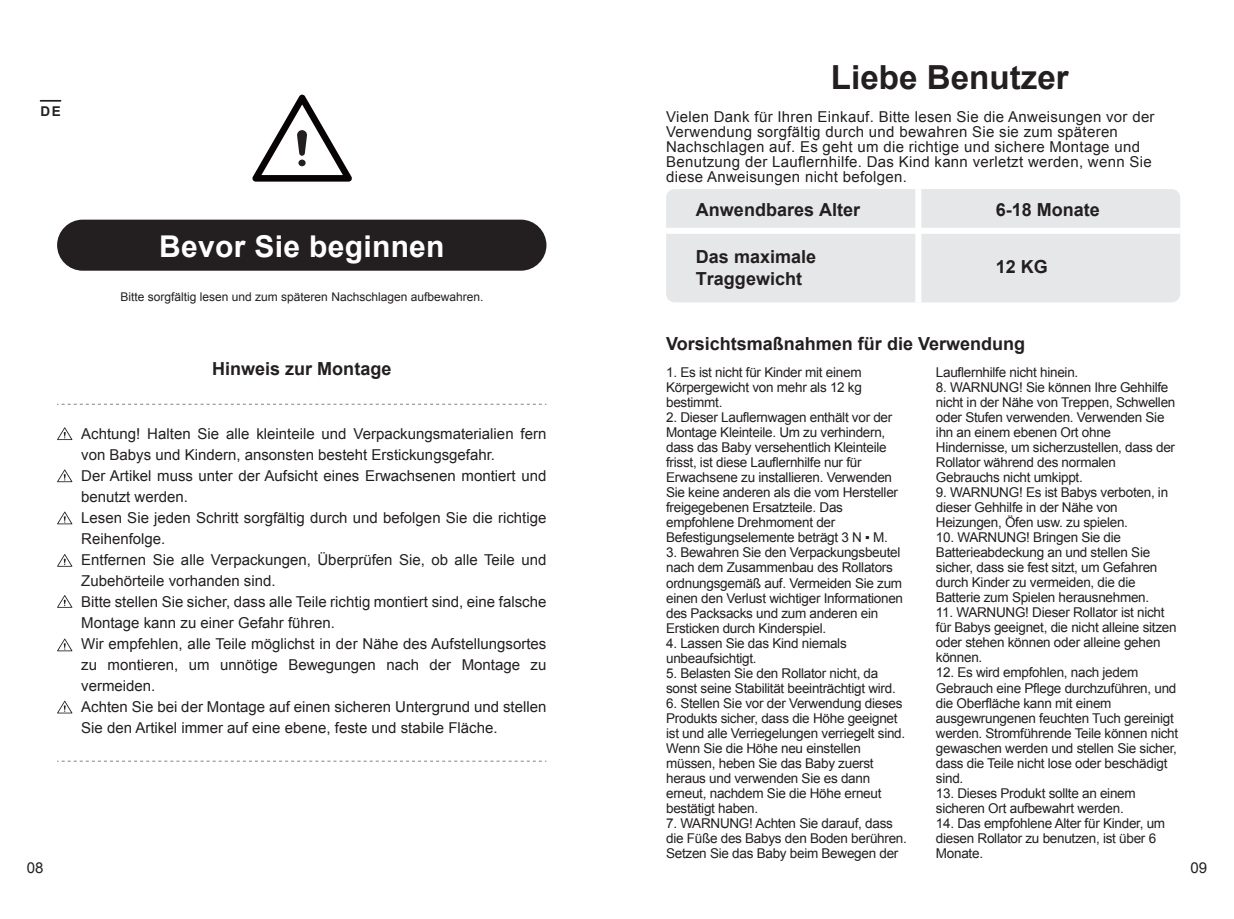
<style>
.page{position:relative;width:1234px;height:919px;background:#fff}
.page>*{position:absolute;margin:0;border:0;box-sizing:border-box;transform-origin:0 0}
.t1{font:700 33.15px "Arial";color:#231f20}
.t2{font:700 30px "Arial";letter-spacing:.01em;color:#fff}
.t3{font:700 18px/21.6px "Arial";color:#231f20}
.t4{font:15px/21px "Arial";color:#231f20}
.t5{font:15px/15px "Arial";letter-spacing:.02em;color:#231f20}
.t6{font:13.5px/15px "Arial";letter-spacing:-.02em;color:#231f20}
.t7{font:700 13.5px "Arial";color:#231f20}
.t8{font:12px "Arial";color:#231f20}
</style>
<div class="page">
<div style="left:666px;top:189px;width:513px;height:113px;background:#e6e7e9;border-radius:9px"></div>
<div style="left:666px;top:228px;width:513px;height:6px;background:#fff"></div>
<div style="left:915px;top:189px;width:6px;height:113px;background:#fff"></div>
<div style="left:57px;top:220px;width:489px;height:51px;background:#231f20;border-radius:26px"></div>
<svg style="left:252px;top:95px;width:100px;height:87px"></svg>
<hr style="left:40px;top:100px;width:21px;height:2px;background:#231f20">
<svg style="left:57px;top:404px;width:489px;height:1px"></svg>
<svg style="left:57px;top:760px;width:489px;height:1px"></svg>
<svg style="left:57px;top:427px;width:15px;height:13px"></svg>
<svg style="left:57px;top:469px;width:15px;height:13px"></svg>
<svg style="left:57px;top:511px;width:15px;height:13px"></svg>
<svg style="left:57px;top:554px;width:15px;height:12px"></svg>
<svg style="left:57px;top:595px;width:15px;height:12px"></svg>
<svg style="left:57px;top:638px;width:15px;height:13px"></svg>
<svg style="left:57px;top:700px;width:15px;height:13px"></svg>
<p class="t7" style="left:40px;top:102px;width:22px">DE</p>
<h2 class="t2" style="left:159px;top:226px;width:287px">Bevor Sie beginnen</h2>
<p class="t8" style="left:120px;top:289px;width:364px">Bitte sorgfältig lesen und zum späteren Nachschlagen aufbewahren.</p>
<h3 class="t3" style="left:212px;top:357px;width:181px">Hinweis zur Montage</h3>
<p class="t4" style="left:81px;top:423px;width:466px">Achtung! Halten Sie alle kleinteile und Verpackungsmaterialien fern von Babys und Kindern, ansonsten besteht Erstickungsgefahr.<br>Der Artikel muss unter der Aufsicht eines Erwachsenen montiert und benutzt werden.<br>Lesen Sie jeden Schritt sorgfältig durch und befolgen Sie die richtige Reihenfolge.<br>Entfernen Sie alle Verpackungen, Überprüfen Sie, ob alle Teile und Zubehörteile vorhanden sind.<br>Bitte stellen Sie sicher, dass alle Teile richtig montiert sind, eine falsche Montage kann zu einer Gefahr führen.<br>Wir empfehlen, alle Teile möglichst in der Nähe des Aufstellungsortes zu montieren, um unnötige Bewegungen nach der Montage zu vermeiden.<br>Achten Sie bei der Montage auf einen sicheren Untergrund und stellen Sie den Artikel immer auf eine ebene, feste und stabile Fläche.</p>
<h1 class="t1" style="left:830px;top:54px;width:239px">Liebe Benutzer</h1>
<p class="t5" style="left:666px;top:109px;width:490px">Vielen Dank für Ihren Einkauf. Bitte lesen Sie die Anweisungen vor der Verwendung sorgfältig durch und bewahren Sie sie zum späteren Nachschlagen auf. Es geht um die richtige und sichere Montage und Benutzung der Lauflernhilfe. Das Kind kann verletzt werden, wenn Sie diese Anweisungen nicht befolgen.</p>
<h3 class="t3" style="left:695px;top:198px;width:166px">Anwendbares Alter</h3>
<h3 class="t3" style="left:695px;top:246px;width:122px">Das maximale<br>Traggewicht</h3>
<h3 class="t3" style="left:995px;top:198px;width:106px">6-18 Monate</h3>
<h3 class="t3" style="left:995px;top:256px;width:54px">12 KG</h3>
<h3 class="t3" style="left:666px;top:333px;width:360px">Vorsichtsmaßnahmen für die Verwendung</h3>
<p class="t6" style="left:666px;top:365px;width:197px;text-align:justify">1. Es ist nicht für Kinder mit einem Körpergewicht von mehr als 12 kg bestimmt.</p>
<p class="t6" style="left:666px;top:410px;width:233px">2. Dieser Lauflernwagen enthält vor der Montage Kleinteile. Um zu verhindern, dass das Baby versehentlich Kleinteile frisst, ist diese Lauflernhilfe nur für Erwachsene zu installieren. Verwenden Sie keine anderen als die vom Hersteller freigegebenen Ersatzteile. Das empfohlene Drehmoment der Befestigungselemente beträgt 3 N ▪ M.</p>
<p class="t6" style="left:666px;top:545px;width:238px">3. Bewahren Sie den Verpackungsbeutel nach dem Zusammenbau des Rollators ordnungsgemäß auf. Vermeiden Sie zum einen den Verlust wichtiger Informationen des Packsacks und zum anderen ein Ersticken durch Kinderspiel.</p>
<p class="t6" style="left:666px;top:635px;width:182px">4. Lassen Sie das Kind niemals unbeaufsichtigt.</p>
<p class="t6" style="left:666px;top:665px;width:231px">5. Belasten Sie den Rollator nicht, da sonst seine Stabilität beeinträchtigt wird.</p>
<p class="t6" style="left:666px;top:695px;width:241px">6. Stellen Sie vor der Verwendung dieses Produkts sicher, dass die Höhe geeignet ist und alle Verriegelungen verriegelt sind.<br>Wenn Sie die Höhe neu einstellen müssen, heben Sie das Baby zuerst heraus und verwenden Sie es dann erneut, nachdem Sie die Höhe erneut bestätigt haben.</p>
<p class="t6" style="left:666px;top:815px;width:242px">7. WARNUNG! Achten Sie darauf, dass die Füße des Babys den Boden berühren.<br>Setzen Sie das Baby beim Bewegen der</p>
<p class="t6" style="left:935px;top:365px;width:144px">Lauflernhilfe nicht hinein.</p>
<p class="t6" style="left:935px;top:380px;width:241px">8. WARNUNG! Sie können Ihre Gehhilfe nicht in der Nähe von Treppen, Schwellen oder Stufen verwenden. Verwenden Sie ihn an einem ebenen Ort ohne Hindernisse, um sicherzustellen, dass der Rollator während des normalen Gebrauchs nicht umkippt.</p>
<p class="t6" style="left:935px;top:485px;width:234px">9. WARNUNG! Es ist Babys verboten, in dieser Gehhilfe in der Nähe von<br>Heizungen, Öfen usw. zu spielen.</p>
<p class="t6" style="left:935px;top:530px;width:223px">10. WARNUNG! Bringen Sie die Batterieabdeckung an und stellen Sie sicher, dass sie fest sitzt, um Gefahren durch Kinder zu vermeiden, die die Batterie zum Spielen herausnehmen.</p>
<p class="t6" style="left:935px;top:605px;width:242px">11. WARNUNG! Dieser Rollator ist nicht für Babys geeignet, die nicht alleine sitzen oder stehen können oder alleine gehen können.</p>
<p class="t6" style="left:935px;top:665px;width:244px">12. Es wird empfohlen, nach jedem Gebrauch eine Pflege durchzuführen, und die Oberfläche kann mit einem ausgewrungenen feuchten Tuch gereinigt werden. Stromführende Teile können nicht gewaschen werden und stellen Sie sicher, dass die Teile nicht lose oder beschädigt sind.</p>
<p class="t6" style="left:935px;top:785px;width:201px">13. Dieses Produkt sollte an einem sicheren Ort aufbewahrt werden.</p>
<p class="t6" style="left:935px;top:815px;width:231px">14. Das empfohlene Alter für Kinder, um diesen Rollator zu benutzen, ist über 6<br>Monate.</p>
<p class="t4" style="left:27px;top:857px;width:18px">08</p>
<p class="t4" style="left:1190px;top:857px;width:18px">09</p>
</div>
